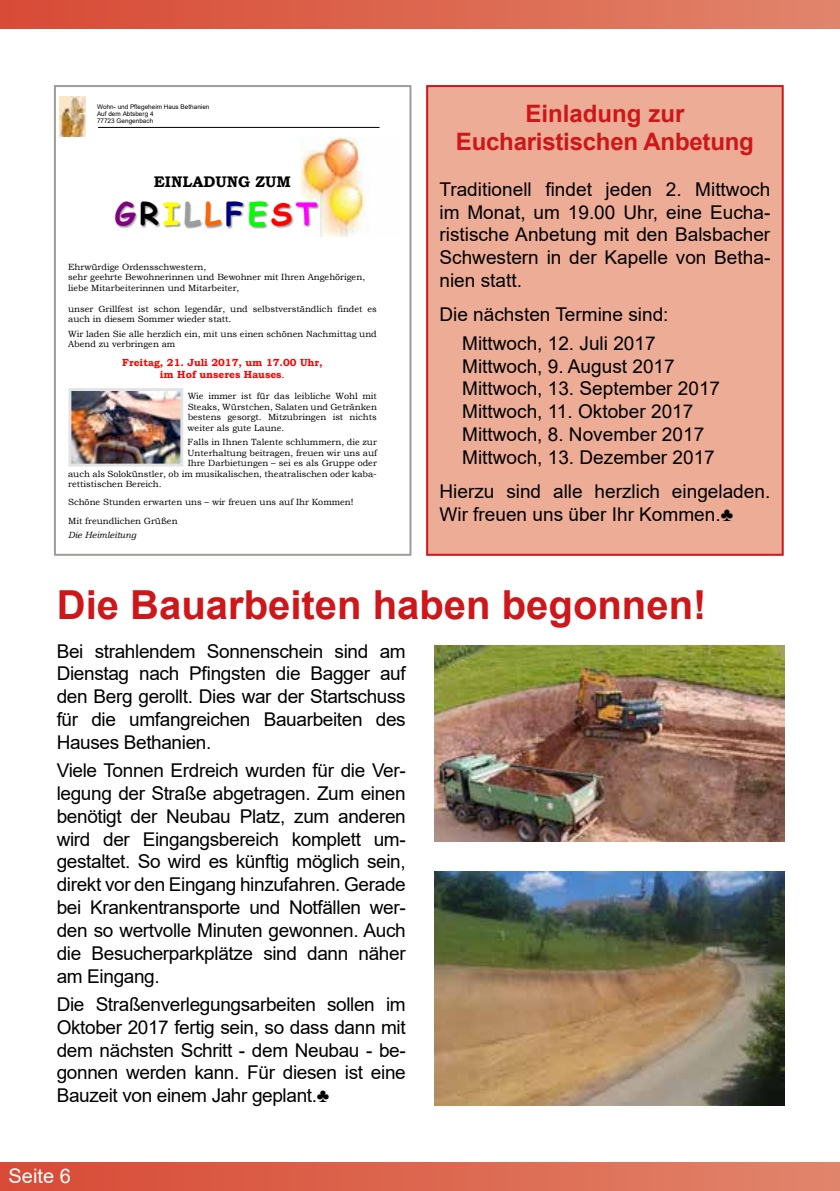
<style>
.page{position:relative;width:840px;height:1191px;background:#fff}
.page>*{position:absolute;margin:0;border:0;box-sizing:border-box;transform-origin:0 0}
.t1{font:700 40px "Arial";color:#cd171a}
.t2{font:700 30.8px "Comic Sans MS";letter-spacing:.125em;color:#800080}
.t3{font:700 24px/28.8px "Arial";letter-spacing:-.01em;color:#cd171a;text-align:center}
.t4{font:20px "Arial";color:#fff}
.t5{font:19px/22.8px "Arial";color:#000;text-align:justify}
.t6{font:700 15.4px "Bookman Old Style";color:#000}
.t7{font:700 10.2px/12px "Bookman Old Style";color:#f00;text-align:center}
.t8{font:9px/10.6px "Bookman Old Style";color:#000}
.t9{font:italic 9px "Bookman Old Style";letter-spacing:.005em;color:#000}
.t10{font:6.4px/7.4px "Arial";color:#000}
.s1{color:#000}
.s2{color:#ff0}
.s3{color:#9e9d9d}
.s4{color:#f60}
.s5{color:#000080}
.s6{color:#0f0}
.s7{color:#f00}
.s8{color:#f0f}
.s9{font-weight:400}
</style>
<div class="page">
<div style="left:0;top:1162px;width:839px;height:28px;background:linear-gradient(to right,#d84a35,#e1846b)"></div>
<div style="left:0;top:0;width:839px;height:29px;background:linear-gradient(to right,#d84a35,#e1846b)"></div>
<hr style="left:98px;top:127px;width:281px;height:1px;background:#000">
<img style="left:60px;top:96px;width:25px;height:41px">
<img style="left:301px;top:137px;width:66px;height:43px">
<img style="left:117px;top:202px;width:20px;height:27px">
<img style="left:140px;top:202px;width:21px;height:26px">
<img style="left:164px;top:203px;width:17px;height:25px">
<img style="left:185px;top:202px;width:17px;height:27px">
<img style="left:202px;top:202px;width:96px;height:27px">
<img style="left:225px;top:201px;width:70px;height:28px">
<img style="left:298px;top:180px;width:68px;height:57px">
<img style="left:72px;top:392px;width:107px;height:70px">
<div style="left:68px;top:388px;width:115px;height:78px;border:3px solid #e3e3e3"></div>
<div style="left:54px;top:85px;width:357px;height:471px;border:2px solid #9d9d9c"></div>
<div style="left:427px;top:86px;width:355px;height:469px;background:#ecac95"></div>
<div style="left:426px;top:85px;width:357px;height:471px;border:2px solid #cd171a"></div>
<img style="left:434px;top:645px;width:349px;height:196px">
<img style="left:434px;top:872px;width:350px;height:233px">
<p class="t10" style="left:97px;top:103px;width:114px">Wohn- und Pflegeheim Haus Bethanien<br>Auf dem Abtsberg 4<br>77723 Gengenbach</p>
<p class="t6" style="left:154px;top:171px;width:139px">EINLADUNG ZUM</p>
<h2 class="t2" style="left:115px;top:191px;width:204px">G<span class="s1">R</span><span class="s2">I</span><span class="s3">L</span><span class="s4">L</span><span class="s5">F</span><span class="s6">E</span><span class="s7">S</span><span class="s8">T</span></h2>
<p class="t8" style="left:68px;top:261px;width:298px">Ehrwürdige Ordensschwestern,<br>sehr geehrte Bewohnerinnen und Bewohner mit Ihren Angehörigen, liebe Mitarbeiterinnen und Mitarbeiter,</p>
<p class="t8" style="left:68px;top:303px;width:310px">unser Grillfest ist schon legendär, und selbstverständlich findet es auch in diesem Sommer wieder statt.</p>
<p class="t8" style="left:68px;top:328px;width:310px">Wir laden Sie alle herzlich ein, mit uns einen schönen Nachmittag und<br>Abend zu verbringen am</p>
<p class="t7" style="left:122px;top:356px;width:202px">Freitag, 21. Juli 2017, um 17.00 Uhr, im Hof unseres Hauses<span class="s9">.</span></p>
<p class="t8" style="left:187px;top:391px;width:191px;text-align:justify">Wie immer ist für das leibliche Wohl mit Steaks, Würstchen, Salaten und Getränken bestens gesorgt. Mitzubringen ist nichts weiter als gute Laune.</p>
<p class="t8" style="left:187px;top:437px;width:191px">Falls in Ihnen Talente schlummern, die zur</p>
<p class="t8" style="left:187px;top:447px;width:191px">Unterhaltung beitragen, freuen wir uns auf</p>
<p class="t8" style="left:187px;top:458px;width:191px">Ihre Darbietungen – sei es als Gruppe oder</p>
<p class="t8" style="left:68px;top:468px;width:310px">auch als Solokünstler, ob im musikalischen, theatralischen oder kaba-</p>
<p class="t8" style="left:68px;top:479px;width:95px">rettistischen Bereich.</p>
<p class="t8" style="left:68px;top:493px;width:287px;line-height:18.2px">Schöne Stunden erwarten uns – wir freuen uns auf Ihr Kommen!<br>Mit freundlichen Grüßen</p>
<p class="t9" style="left:68px;top:528px;width:70px">Die Heimleitung</p>
<p class="t3" style="left:455px;top:99px;width:299px">Einladung zur<br>Eucharistischen Anbetung</p>
<p class="t5" style="left:439px;top:178px;width:332px">Traditionell findet jeden 2. Mittwoch im Monat, um 19.00 Uhr, eine Eucha&shy;ristische Anbetung mit den Balsbacher Schwestern in der Kapelle von Betha&shy;nien statt.</p>
<p class="t5" style="left:439px;top:300px;width:230px;line-height:28.4px;text-align:center">Die nächsten Termine sind:<br>Mittwoch, 12. Juli 2017</p>
<p class="t5" style="left:462px;top:354px;width:259px;text-align:left">Mittwoch, 9. August 2017<br>Mittwoch, 13. September 2017<br>Mittwoch, 11. Oktober 2017<br>Mittwoch, 8. November 2017<br>Mittwoch, 13. Dezember 2017</p>
<p class="t5" style="left:439px;top:480px;width:332px">Hierzu sind alle herzlich eingeladen.<br>Wir freuen uns über Ihr Kommen.♣</p>
<h1 class="t1" style="left:57px;top:576px;width:650px">Die Bauarbeiten haben begonnen!</h1>
<p class="t5" style="left:57px;top:639px;width:350px">Bei strahlendem Sonnenschein sind am Dienstag nach Pfingsten die Bagger auf den Berg gerollt. Dies war der Startschuss für die umfangreichen Bauarbeiten des Hauses Bethanien.</p>
<p class="t5" style="left:57px;top:759px;width:350px">Viele Tonnen Erdreich wurden für die Ver&shy;legung der Straße abgetragen. Zum einen benötigt der Neubau Platz, zum anderen wird der Eingangsbereich komplett um&shy;gestaltet. So wird es künftig möglich sein, direkt vor den Eingang hinzufahren. Gerade bei Krankentransporte und Notfällen wer&shy;den so wertvolle Minuten gewonnen. Auch die Besucherparkplätze sind dann näher am Eingang.</p>
<p class="t5" style="left:57px;top:992px;width:350px">Die Straßenverlegungsarbeiten sollen im Oktober 2017 fertig sein, so dass dann mit dem nächsten Schritt - dem Neubau - be&shy;gonnen werden kann. Für diesen ist eine Bauzeit von einem Jahr geplant.♣</p>
<p class="t4" style="left:9px;top:1162px;width:64px">Seite 6</p>
</div>
